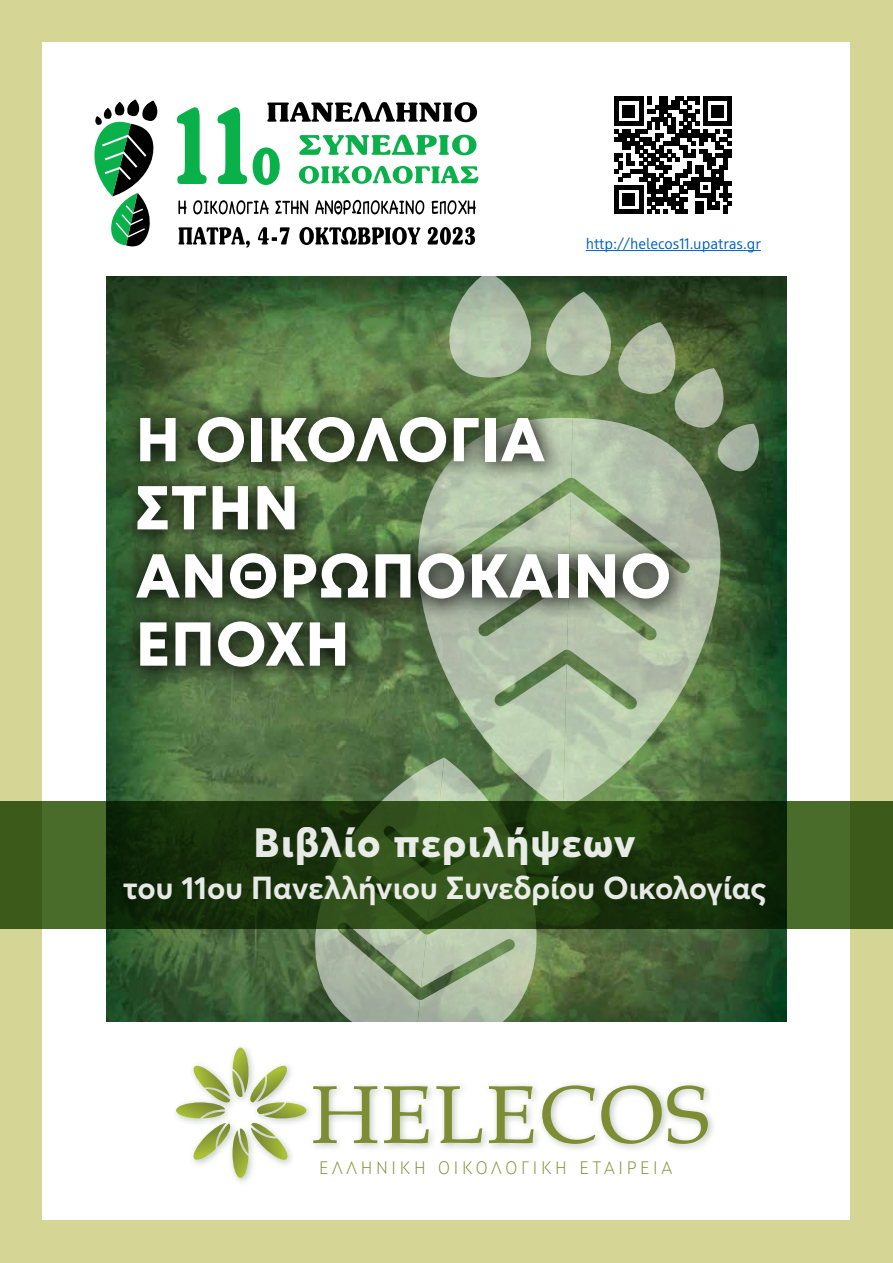
<style>
.page{position:relative;width:893px;height:1263px;background:#d5d595}
.page>*{position:absolute;margin:0;border:0;box-sizing:border-box;transform-origin:0 0}
.t1{font:700 61.8px/68.1px "Mont Blanc";color:#fff}
.t2{font:800 40.5px "Averta";letter-spacing:.04em;color:#fff}
.t3{font:700 31.5px "Averta";color:#fff}
.t4{font:300 18px "Squad";letter-spacing:.21em;color:#7e8d34}
.t5{font:15.15px "Squad";color:#0563c1}
</style>
<div class="page">
<div style="left:43px;top:43px;width:807px;height:1177px;background:#fff"></div>
<img style="left:106px;top:277px;width:681px;height:744px">
<svg style="left:313px;top:1086px;width:64px;height:57px"></svg>
<svg style="left:384px;top:1086px;width:45px;height:57px"></svg>
<svg style="left:436px;top:1086px;width:46px;height:57px"></svg>
<svg style="left:489px;top:1086px;width:45px;height:57px"></svg>
<svg style="left:542px;top:1085px;width:53px;height:59px"></svg>
<svg style="left:601px;top:1085px;width:107px;height:59px"></svg>
<svg style="left:176px;top:1047px;width:130px;height:131px"></svg>
<hr style="left:586px;top:250px;width:175px;height:1px;background:#0563c1">
<svg style="left:615px;top:97px;width:117px;height:117px"></svg>
<svg style="left:299px;top:135px;width:177px;height:20px"></svg>
<svg style="left:299px;top:166px;width:179px;height:18px"></svg>
<svg style="left:178px;top:200px;width:8px;height:14px"></svg>
<svg style="left:193px;top:200px;width:76px;height:14px"></svg>
<svg style="left:275px;top:200px;width:33px;height:14px"></svg>
<svg style="left:315px;top:200px;width:109px;height:15px"></svg>
<svg style="left:432px;top:200px;width:44px;height:14px"></svg>
<svg style="left:178px;top:227px;width:72px;height:21px"></svg>
<svg style="left:258px;top:227px;width:32px;height:17px"></svg>
<svg style="left:299px;top:227px;width:121px;height:18px"></svg>
<svg style="left:428px;top:227px;width:47px;height:18px"></svg>
<svg style="left:177px;top:107px;width:30px;height:77px"></svg>
<svg style="left:218px;top:107px;width:29px;height:77px"></svg>
<svg style="left:253px;top:147px;width:27px;height:38px"></svg>
<svg style="left:267px;top:102px;width:210px;height:20px"></svg>
<svg style="left:94px;top:99px;width:64px;height:148px"></svg>
<svg style="left:430px;top:276px;width:337px;height:142px;background:#68805c"></svg>
<svg style="left:347px;top:690px;width:216px;height:67px;background:#79946d"></svg>
<svg style="left:266px;top:757px;width:150px;height:265px;background:#6f8664"></svg>
<svg style="left:563px;top:418px;width:224px;height:383px;background:#607e57"></svg>
<svg style="left:416px;top:757px;width:164px;height:265px;background:#93a884"></svg>
<div style="left:118px;top:399px;width:573px;height:291px;background:#000;opacity:.89"></div>
<svg style="left:0;top:801px;width:893px;height:128px;background:#274313"></svg>
<p class="t5" style="left:586px;top:235px;width:177px">http://helecos11.upatras.gr</p>
<h1 class="t1" style="left:135px;top:407px;width:538px">Η ΟΙΚΟΛΟΓΙΑ<br>ΣΤΗΝ<br>ΑΝΘΡΩΠΟΚΑΙΝΟ<br>ΕΠΟΧΗ</h1>
<p class="t2" style="left:254px;top:814px;width:383px">Βιβλίο περιλήψεων</p>
<p class="t3" style="left:123px;top:866px;width:645px">του 11ου Πανελλήνιου Συνεδρίου Οικολογίας</p>
<p class="t4" style="left:319px;top:1157px;width:355px">ΕΛΛΗΝΙΚΗ ΟΙΚΟΛΟΓΙΚΗ ΕΤΑΙΡΕΙΑ</p>
</div>
